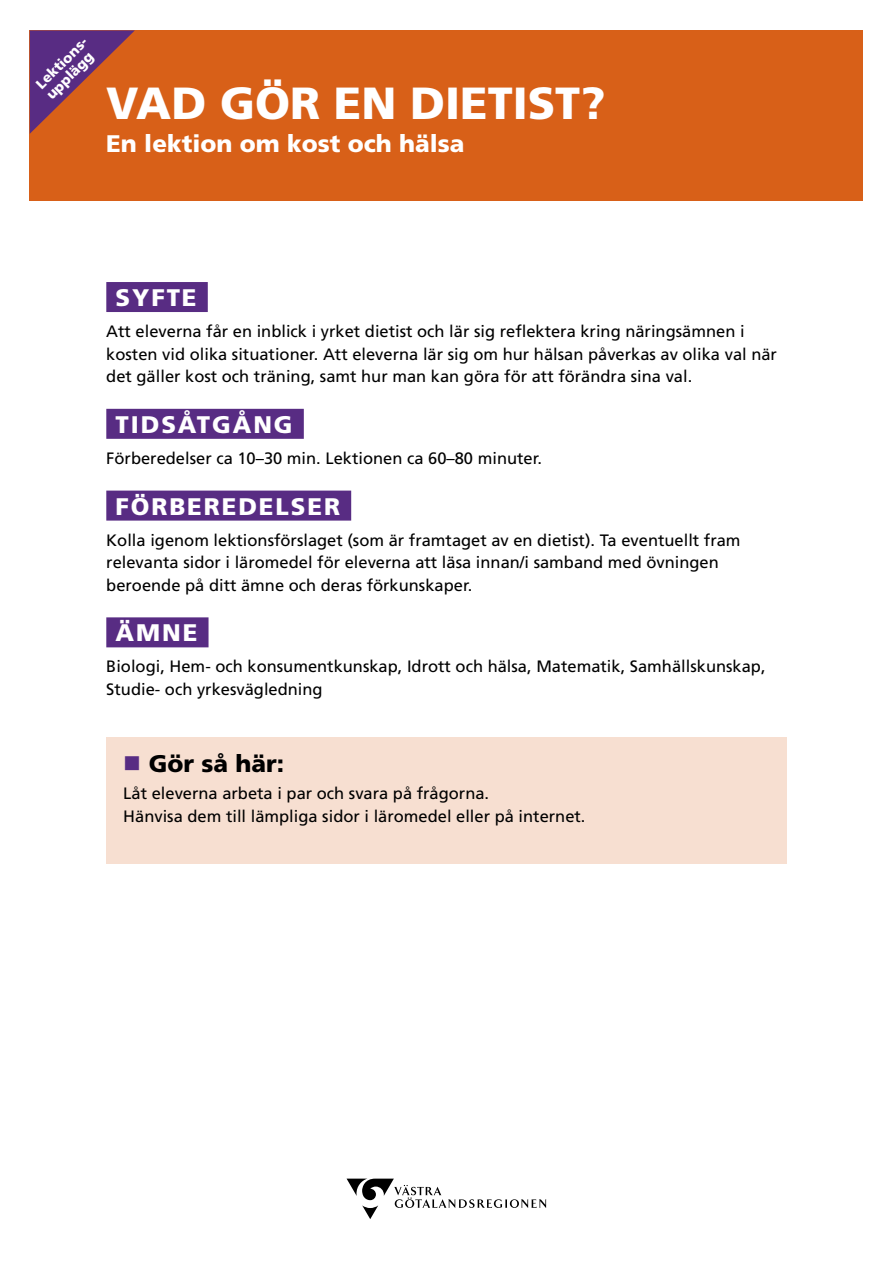
<style>
.page{position:relative;width:893px;height:1263px;background:#fff}
.page>*{position:absolute;margin:0;border:0;box-sizing:border-box;transform-origin:0 0}
.Rubrik_1_-_elevuppgi{font:900 45px "Frutiger LT Std";color:#fff}
.Rubrik_2{font:900 24px "Frutiger LT Std";letter-spacing:.08em;color:#fff}
.Rubrik_1_-_underrubr{font:900 24px "Frutiger LT Std";color:#fff}
.Rubrik_3_-_med_punkt{font:900 24px "Frutiger LT Std";color:#000}
.Brödtext{font:16.5px/22.5px "Frutiger LT Std";color:#000}
.t1{font:900 14.1px/14.7px "Frutiger LT Std";color:#fff}
</style>
<div class="page">
<svg style="left:347px;top:1178px;width:199px;height:41px"></svg>
<div style="left:30px;top:30px;width:833px;height:171px;background:#d86018"></div>
<div style="left:106px;top:282px;width:102px;height:30px;background:#582c83"></div>
<div style="left:106px;top:409px;width:198px;height:30px;background:#582c83"></div>
<div style="left:106px;top:491px;width:245px;height:30px;background:#582c83"></div>
<div style="left:106px;top:617px;width:103px;height:30px;background:#582c83"></div>
<div style="left:106px;top:737px;width:681px;height:126px;background:#f7dfd1"></div>
<svg style="left:30px;top:30px;width:105px;height:104px"></svg>
<p class="t1" style="left:33px;top:81px;width:70px;rotate:-45deg">Lektions&shy;upplägg</p>
<h1 class="Rubrik_1_-_elevuppgi" style="left:106px;top:76px;width:501px">VAD GÖR EN DIETIST?</h1>
<h1 class="Rubrik_1_-_underrubr" style="left:106px;top:129px;width:360px">En lektion om kost och hälsa</h1>
<h2 class="Rubrik_2" style="left:116px;top:283px;width:83px">SYFTE</h2>
<p class="Brödtext" style="left:106px;top:320px;width:672px">Att eleverna får en inblick i yrket dietist och lär sig reflektera kring näringsämnen i kosten vid olika situationer. Att eleverna lär sig om hur hälsan påverkas av olika val när det gäller kost och träning, samt hur man kan göra för att förändra sina val.</p>
<h2 class="Rubrik_2" style="left:116px;top:410px;width:179px">TIDSÅTGÅNG</h2>
<p class="Brödtext" style="left:106px;top:447px;width:437px">Förberedelser ca 10–30 min. Lektionen ca 60–80 minuter.</p>
<h2 class="Rubrik_2" style="left:116px;top:492px;width:226px">FÖRBEREDELSER</h2>
<p class="Brödtext" style="left:106px;top:529px;width:636px">Kolla igenom lektionsförslaget (som är framtaget av en dietist). Ta eventuellt fram relevanta sidor i läromedel för eleverna att läsa innan/i samband med övningen beroende på ditt ämne och deras förkunskaper.</p>
<h2 class="Rubrik_2" style="left:116px;top:618px;width:83px">ÄMNE</h2>
<p class="Brödtext" style="left:106px;top:655px;width:661px">Biologi, Hem- och konsumentkunskap, Idrott och hälsa, Matematik, Samhällskunskap,<br>Studie- och yrkesvägledning</p>
<h3 class="Rubrik_3_-_med_punkt" style="left:149px;top:749px;width:137px">Gör så här:</h3>
<p class="Brödtext" style="left:123px;top:782px;width:464px">Låt eleverna arbeta i par och svara på frågorna.<br>Hänvisa dem till lämpliga sidor i läromedel eller på internet.</p>
</div>
